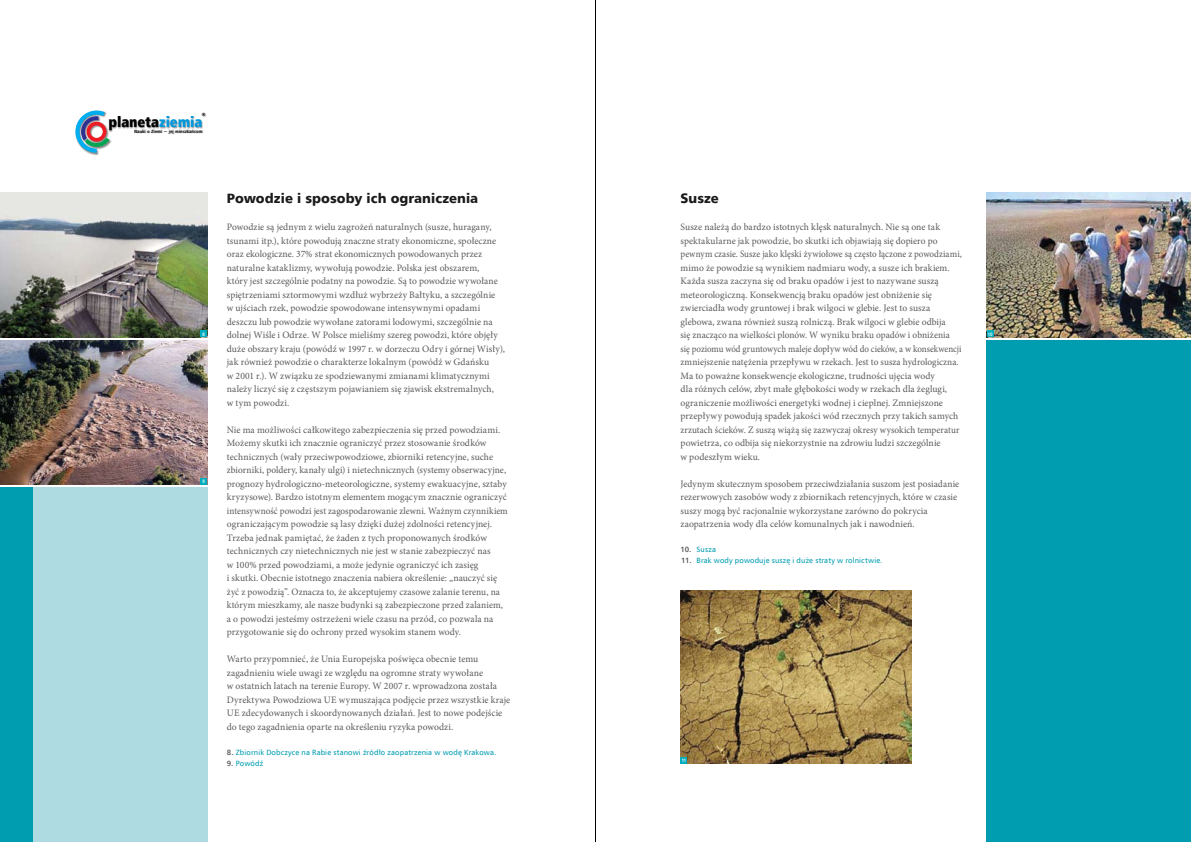
<style>
.page{position:relative;width:1191px;height:842px;background:#fff}
.page>*{position:absolute;margin:0;border:0;box-sizing:border-box;transform-origin:0 0}
.t1{font:14.7px "Humnst 777 X Blk Cn EU";letter-spacing:-.005em;color:#000}
.t2{font:13.5px "Humnst 777 Blk EU";letter-spacing:.005em;color:#1a1a1a}
.t3{font:9.8px/13.5px "Minion Pro";letter-spacing:.005em;color:#58595b}
.t4{font:9.8px/13.5px "Minion Pro";letter-spacing:.005em;color:#58595b;scale:.96 1}
.t5{font:7.6px "Humnst 777 EU";letter-spacing:.02em;color:#009db1}
.t6{font:700 4.9px "Humnst 777 Cn EU";color:#fff}
.t7{font:700 4.5px "Humnst 777 Cn EU";letter-spacing:.02em;color:#000;scale:1.06 1}
.t8{font:4.5px "Humnst 777 X Blk Cn EU";color:#000}
.s1{color:#0097dc}
.s2{font-weight:700;color:#58595b}
</style>
<div class="page">
<div style="left:986px;top:340px;width:205px;height:502px;background:#009db1"></div>
<div style="left:0;top:488px;width:207px;height:354px;background:#aedae2"></div>
<hr style="left:595px;top:0;width:1px;height:842px;background:#000">
<div style="left:75px;top:110px;width:42px;height:49px;background:#000;opacity:.46"></div>
<svg style="left:75px;top:111px;width:35px;height:42px"></svg>
<div style="left:109px;top:116px;width:119px;height:25px;background:#000;opacity:.37"></div>
<div style="left:135px;top:129px;width:96px;height:15px;background:#000;opacity:.34"></div>
<div style="left:202px;top:113px;width:16px;height:10px;background:#000;opacity:.34"></div>
<div style="left:0;top:488px;width:33px;height:354px;background:#009db1"></div>
<img style="left:0;top:193px;width:207px;height:144px">
<img style="left:0;top:340px;width:207px;height:145px">
<img style="left:986px;top:193px;width:205px;height:144px">
<img style="left:680px;top:590px;width:231px;height:173px">
<div style="left:200px;top:330px;width:7px;height:7px;background:#00adbf"></div>
<div style="left:200px;top:478px;width:7px;height:7px;background:#00adbf"></div>
<div style="left:986px;top:330px;width:7px;height:7px;background:#00adbf"></div>
<div style="left:680px;top:757px;width:7px;height:6px;background:#00adbf"></div>
<p class="t8" style="left:202px;top:112px;width:5px">®</p>
<h1 class="t1" style="left:109px;top:113px;width:95px">planeta<span class="s1">ziemia</span></h1>
<p class="t7" style="left:134px;top:128px;width:66px">Nauki o Ziemi − jej mieszkańcom</p>
<p class="t6" style="left:202px;top:331px;width:4px">8</p>
<p class="t6" style="left:202px;top:478px;width:4px">9</p>
<h2 class="t2" style="left:227px;top:190px;width:253px">Powodzie i sposoby ich ograniczenia</h2>
<p class="t3" style="left:227px;top:220px;width:280px">Powodzie są jednym z wielu zagrożeń naturalnych (susze, huragany, tsunami itp.), które powodują znaczne straty ekonomiczne, społeczne oraz ekologiczne. 37% strat ekonomicznych powodowanych przez naturalne kataklizmy, wywołują powodzie. Polska jest obszarem,<br>który jest szczególnie podatny na powodzie. Są to powodzie wywołane spiętrzeniami sztormowymi wzdłuż wybrzeży Bałtyku, a szczególnie<br>w ujściach rzek, powodzie spowodowane intensywnymi opadami deszczu lub powodzie wywołane zatorami lodowymi, szczególnie na dolnej Wiśle i Odrze. W Polsce mieliśmy szereg powodzi, które objęły duże obszary kraju (powódź w 1997 r. w dorzeczu Odry i górnej Wisły), jak również powodzie o charakterze lokalnym (powódź w Gdańsku<br>w 2001 r.). W związku ze spodziewanymi zmianami klimatycznymi należy liczyć się z częstszym pojawianiem się zjawisk ekstremalnych,<br>w tym powodzi.</p>
<p class="t3" style="left:227px;top:423px;width:282px">Nie ma możliwości całkowitego zabezpieczenia się przed powodziami.<br>Możemy skutki ich znacznie ograniczyć przez stosowanie środków technicznych (wały przeciwpowodziowe, zbiorniki retencyjne, suche zbiorniki, poldery, kanały ulgi) i nietechnicznych (systemy obserwacyjne, prognozy hydrologiczno-meteorologiczne, systemy ewakuacyjne, sztaby kryzysowe). Bardzo istotnym elementem mogącym znacznie ograniczyć intensywność powodzi jest zagospodarowanie zlewni. Ważnym czynnikiem ograniczającym powodzie są lasy dzięki dużej zdolności retencyjnej.<br>Trzeba jednak pamiętać, że żaden z tych proponowanych środków technicznych czy nietechnicznych nie jest w stanie zabezpieczyć nas<br>w 100% przed powodziami, a może jedynie ograniczyć ich zasięg<br>i skutki. Obecnie istotnego znaczenia nabiera określenie: „nauczyć się żyć z powodzią”. Oznacza to, że akceptujemy czasowe zalanie terenu, na którym mieszkamy, ale nasze budynki są zabezpieczone przed zalaniem, a o powodzi jesteśmy ostrzeżeni wiele czasu na przód, co pozwala na przygotowanie się do ochrony przed wysokim stanem wody.</p>
<p class="t3" style="left:227px;top:652px;width:285px">Warto przypomnieć, że Unia Europejska poświęca obecnie temu zagadnieniu wiele uwagi ze względu na ogromne straty wywołane<br>w ostatnich latach na terenie Europy. W 2007 r. wprowadzona została Dyrektywa Powodziowa UE wymuszająca podjęcie przez wszystkie kraje UE zdecydowanych i skoordynowanych działań. Jest to nowe podejście do tego zagadnienia oparte na określeniu ryzyka powodzi.</p>
<p class="t5" style="left:227px;top:747px;width:271px"><span class="s2">8.</span> Zbiornik Dobczyce na Rabie stanowi źródło zaopatrzenia w wodę Krakowa.</p>
<p class="t5" style="left:227px;top:758px;width:38px"><span class="s2">9.</span> Powódź</p>
<h2 class="t2" style="left:680px;top:190px;width:40px">Susze</h2>
<p class="t3" style="left:680px;top:220px;width:283px">Susze należą do bardzo istotnych klęsk naturalnych. Nie są one tak spektakularne jak powodzie, bo skutki ich objawiają się dopiero po pewnym czasie. Susze jako klęski żywiołowe są często łączone z powodziami, mimo że powodzie są wynikiem nadmiaru wody, a susze ich brakiem.<br>Każda susza zaczyna się od braku opadów i jest to nazywane suszą meteorologiczną. Konsekwencją braku opadów jest obniżenie się zwierciadła wody gruntowej i brak wilgoci w glebie. Jest to susza glebowa, zwana również suszą rolniczą. Brak wilgoci w glebie odbija<br>się znacząco na wielkości plonów. W wyniku braku opadów i obniżenia<br>się poziomu wód gruntowych maleje dopływ wód do cieków, a w konsekwencji zmniejszenie natężenia przepływu w rzekach. Jest to susza hydrologiczna.<br>Ma to poważne konsekwencje ekologiczne, trudności ujęcia wody<br>dla różnych celów, zbyt małe głębokości wody w rzekach dla żeglugi, ograniczenie możliwości energetyki wodnej i cieplnej. Zmniejszone przepływy powodują spadek jakości wód rzecznych przy takich samych zrzutach ścieków. Z suszą wiążą się zazwyczaj okresy wysokich temperatur powietrza, co odbija się niekorzystnie na zdrowiu ludzi szczególnie<br>w podeszłym wieku.</p>
<p class="t4" style="left:680px;top:477px;width:292px">Jedynym skutecznym sposobem przeciwdziałania suszom jest posiadanie rezerwowych zasobów wody z zbiornikach retencyjnych, które w czasie suszy mogą być racjonalnie wykorzystane zarówno do pokrycia zaopatrzenia wody dla celów komunalnych jak i nawodnień.</p>
<p class="t5" style="left:680px;top:545px;width:37px"><span class="s2">10.</span> Susza</p>
<p class="t5" style="left:681px;top:556px;width:203px"><span class="s2">11.</span> Brak wody powoduje suszę i duże straty w rolnictwie.</p>
<p class="t6" style="left:987px;top:331px;width:6px">10</p>
<p class="t6" style="left:681px;top:757px;width:6px">11</p>
</div>
